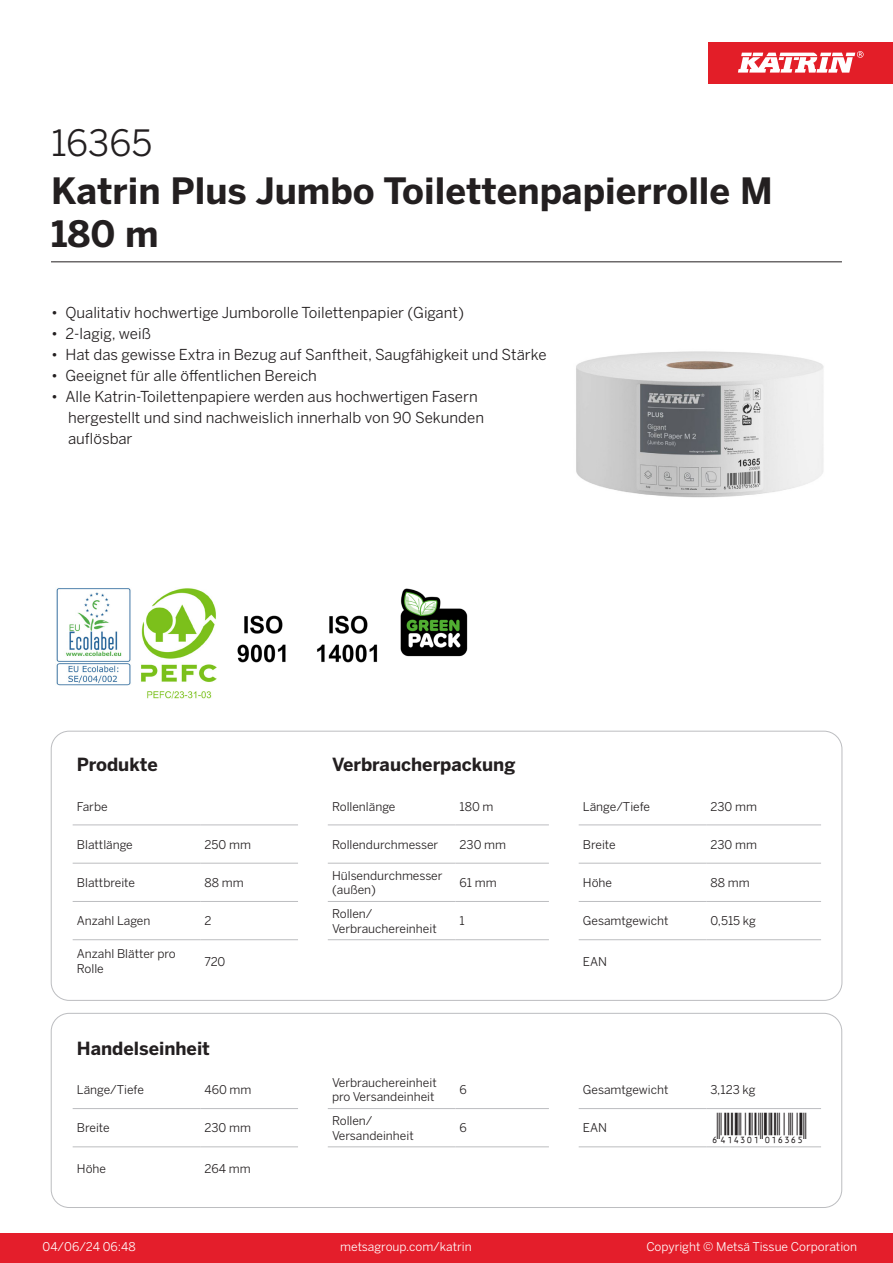
<style>
.page{position:relative;width:893px;height:1263px;background:#fff}
.page>*{position:absolute;margin:0;border:0;box-sizing:border-box;transform-origin:0 0}
.Product_Name{font:700 36px/43.2px "Benton Sans";color:#231f20}
.External_material_co{font:36px "Benton Sans";color:#231f20}
.T_EAN{font:30px "Viisas EAN Matala";color:#231f20}
.T_TableHeader{font:700 18px "Benton Sans";color:#231f20}
.MarketingBullets{font:15px/21px "Benton Sans";color:#231f20}
.T_TableBody{font:12px/14.4px "Benton Sans";color:#231f20}
.t1{font:12px "Benton Sans";color:#fff}
</style>
<div class="page">
<div style="left:0;top:1233px;width:893px;height:30px;background:#e41e2b"></div>
<div style="left:708px;top:43px;width:185px;height:41px;background:#e31e28"></div>
<svg style="left:738px;top:51px;width:126px;height:22px"></svg>
<hr style="left:73px;top:825px;width:127px;height:1px;background:#bcbdc0">
<hr style="left:200px;top:825px;width:98px;height:1px;background:#bcbdc0">
<hr style="left:328px;top:825px;width:127px;height:1px;background:#bcbdc0">
<hr style="left:455px;top:825px;width:94px;height:1px;background:#bcbdc0">
<hr style="left:579px;top:825px;width:127px;height:1px;background:#bcbdc0">
<hr style="left:706px;top:825px;width:115px;height:1px;background:#bcbdc0">
<hr style="left:73px;top:863px;width:127px;height:1px;background:#bcbdc0">
<hr style="left:200px;top:863px;width:98px;height:1px;background:#bcbdc0">
<hr style="left:328px;top:863px;width:127px;height:1px;background:#bcbdc0">
<hr style="left:455px;top:863px;width:94px;height:1px;background:#bcbdc0">
<hr style="left:579px;top:863px;width:127px;height:1px;background:#bcbdc0">
<hr style="left:706px;top:863px;width:115px;height:1px;background:#bcbdc0">
<hr style="left:73px;top:901px;width:127px;height:1px;background:#bcbdc0">
<hr style="left:200px;top:901px;width:98px;height:1px;background:#bcbdc0">
<hr style="left:328px;top:901px;width:127px;height:1px;background:#bcbdc0">
<hr style="left:455px;top:901px;width:94px;height:1px;background:#bcbdc0">
<hr style="left:579px;top:901px;width:127px;height:1px;background:#bcbdc0">
<hr style="left:706px;top:901px;width:115px;height:1px;background:#bcbdc0">
<hr style="left:73px;top:939px;width:127px;height:1px;background:#bcbdc0">
<hr style="left:200px;top:939px;width:98px;height:1px;background:#bcbdc0">
<hr style="left:328px;top:939px;width:127px;height:1px;background:#bcbdc0">
<hr style="left:455px;top:939px;width:94px;height:1px;background:#bcbdc0">
<hr style="left:579px;top:939px;width:127px;height:1px;background:#bcbdc0">
<hr style="left:706px;top:939px;width:115px;height:1px;background:#bcbdc0">
<hr style="left:73px;top:1108px;width:127px;height:1px;background:#bcbdc0">
<hr style="left:200px;top:1108px;width:98px;height:1px;background:#bcbdc0">
<hr style="left:328px;top:1108px;width:127px;height:1px;background:#bcbdc0">
<hr style="left:455px;top:1108px;width:94px;height:1px;background:#bcbdc0">
<hr style="left:579px;top:1108px;width:127px;height:1px;background:#bcbdc0">
<hr style="left:706px;top:1108px;width:115px;height:1px;background:#bcbdc0">
<hr style="left:73px;top:1146px;width:127px;height:1px;background:#bcbdc0">
<hr style="left:200px;top:1146px;width:98px;height:1px;background:#bcbdc0">
<hr style="left:328px;top:1146px;width:127px;height:1px;background:#bcbdc0">
<hr style="left:455px;top:1146px;width:94px;height:1px;background:#bcbdc0">
<hr style="left:579px;top:1146px;width:127px;height:1px;background:#bcbdc0">
<hr style="left:706px;top:1146px;width:115px;height:1px;background:#bcbdc0">
<div style="left:51px;top:1013px;width:791px;height:195px;border:1px solid #bcbdc0;border-radius:18px"></div>
<img style="left:576px;top:351px;width:248px;height:147px">
<img style="left:56px;top:588px;width:75px;height:98px">
<img style="left:141px;top:588px;width:76px;height:111px">
<img style="left:237px;top:615px;width:49px;height:48px">
<img style="left:317px;top:615px;width:61px;height:48px">
<img style="left:400px;top:588px;width:68px;height:69px">
<hr style="left:51px;top:261px;width:791px;height:1px;background:#231f20">
<p class="External_material_co" style="left:51px;top:121px;width:103px">16365</p>
<p class="Product_Name" style="left:51px;top:170px;width:723px">Katrin Plus Jumbo Toilettenpapierrolle M<br>180 m</p>
<p class="MarketingBullets" style="left:51px;top:302px;width:414px">• Qualitativ hochwertige Jumborolle Toilettenpapier (Gigant)</p>
<p class="MarketingBullets" style="left:51px;top:323px;width:101px">• 2-lagig, weiß</p>
<p class="MarketingBullets" style="left:51px;top:344px;width:497px">• Hat das gewisse Extra in Bezug auf Sanftheit, Saugfähigkeit und Stärke</p>
<p class="MarketingBullets" style="left:51px;top:365px;width:267px">• Geeignet für alle öffentlichen Bereich</p>
<p class="MarketingBullets" style="left:68px;top:386px;width:418px;text-indent:-17px">• Alle Katrin-Toilettenpapiere werden aus hochwertigen Fasern hergestellt und sind nachweislich innerhalb von 90 Sekunden auflösbar</p>
<p class="T_TableHeader" style="left:77px;top:753px;width:82px">Produkte</p>
<p class="T_TableHeader" style="left:332px;top:753px;width:185px">Verbraucherpackung</p>
<p class="T_TableBody" style="left:77px;top:799px;width:32px">Farbe</p>
<p class="T_TableBody" style="left:332px;top:799px;width:65px">Rollenlänge</p>
<p class="T_TableBody" style="left:460px;top:799px;width:35px">180 m</p>
<p class="T_TableBody" style="left:583px;top:799px;width:68px">Länge/Tiefe</p>
<p class="T_TableBody" style="left:710px;top:799px;width:48px">230 mm</p>
<p class="T_TableBody" style="left:77px;top:837px;width:57px">Blattlänge</p>
<p class="T_TableBody" style="left:204px;top:837px;width:48px">250 mm</p>
<p class="T_TableBody" style="left:332px;top:837px;width:108px">Rollendurchmesser</p>
<p class="T_TableBody" style="left:460px;top:837px;width:48px">230 mm</p>
<p class="T_TableBody" style="left:583px;top:837px;width:34px">Breite</p>
<p class="T_TableBody" style="left:710px;top:837px;width:48px">230 mm</p>
<p class="T_TableBody" style="left:77px;top:875px;width:60px">Blattbreite</p>
<p class="T_TableBody" style="left:204px;top:875px;width:41px">88 mm</p>
<p class="T_TableBody" style="left:332px;top:868px;width:112px">Hülsendurchmesser (außen)</p>
<p class="T_TableBody" style="left:460px;top:875px;width:39px">61 mm</p>
<p class="T_TableBody" style="left:583px;top:875px;width:31px">Höhe</p>
<p class="T_TableBody" style="left:710px;top:875px;width:41px">88 mm</p>
<p class="T_TableBody" style="left:77px;top:914px;width:75px">Anzahl Lagen</p>
<p class="T_TableBody" style="left:204px;top:914px;width:9px">2</p>
<p class="T_TableBody" style="left:332px;top:906px;width:42px">Rollen/</p>
<p class="T_TableBody" style="left:332px;top:921px;width:106px">Verbrauchereinheit</p>
<p class="T_TableBody" style="left:460px;top:914px;width:7px">1</p>
<p class="T_TableBody" style="left:583px;top:914px;width:87px">Gesamtgewicht</p>
<p class="T_TableBody" style="left:710px;top:914px;width:47px">0,515 kg</p>
<p class="T_TableBody" style="left:77px;top:947px;width:100px">Anzahl Blätter pro<br>Rolle</p>
<p class="T_TableBody" style="left:204px;top:954px;width:22px">720</p>
<p class="T_TableBody" style="left:583px;top:954px;width:26px">EAN</p>
<p class="T_TableHeader" style="left:77px;top:1037px;width:135px">Handelseinheit</p>
<p class="T_TableBody" style="left:77px;top:1082px;width:68px">Länge/Tiefe</p>
<p class="T_TableBody" style="left:204px;top:1082px;width:49px">460 mm</p>
<p class="T_TableBody" style="left:332px;top:1075px;width:106px">Verbrauchereinheit pro Versandeinheit</p>
<p class="T_TableBody" style="left:460px;top:1082px;width:9px">6</p>
<p class="T_TableBody" style="left:583px;top:1082px;width:87px">Gesamtgewicht</p>
<p class="T_TableBody" style="left:710px;top:1082px;width:47px">3,123 kg</p>
<p class="T_TableBody" style="left:77px;top:1121px;width:34px">Breite</p>
<p class="T_TableBody" style="left:204px;top:1121px;width:48px">230 mm</p>
<p class="T_TableBody" style="left:332px;top:1114px;width:83px">Rollen/<br>Versandeinheit</p>
<p class="T_TableBody" style="left:460px;top:1121px;width:9px">6</p>
<p class="T_TableBody" style="left:583px;top:1121px;width:26px">EAN</p>
<p class="T_EAN" style="left:710px;top:1112px;width:97px">*6414301016365*</p>
<p class="T_TableBody" style="left:77px;top:1161px;width:31px">Höhe</p>
<p class="T_TableBody" style="left:204px;top:1161px;width:48px">264 mm</p>
<p class="t1" style="left:43px;top:1239px;width:95px">04/06/24 06:48</p>
<p class="t1" style="left:340px;top:1239px;width:133px">metsagroup.com/katrin</p>
<p class="t1" style="left:646px;top:1239px;width:212px">Copyright © Metsä Tissue Corporation</p>
</div>
